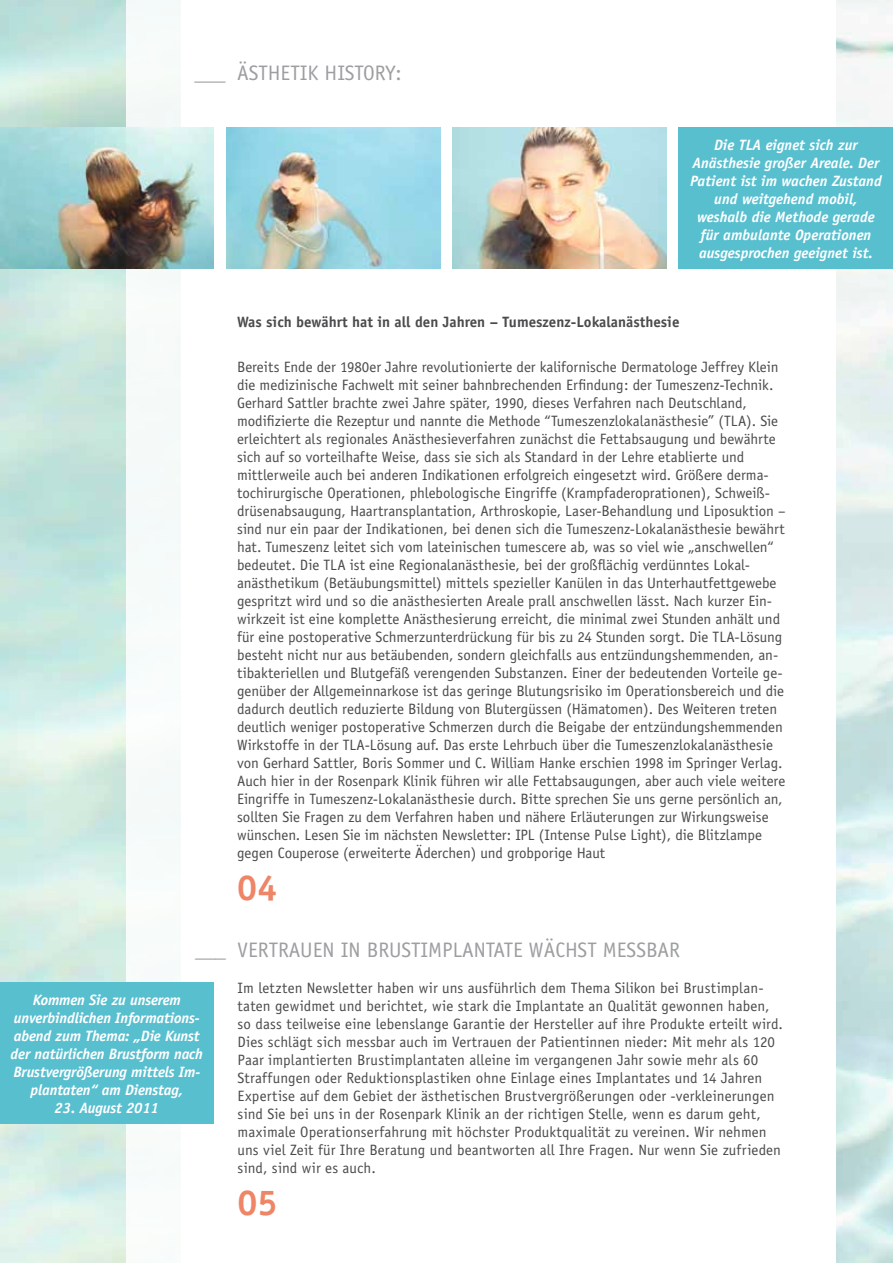
<style>
.page{position:relative;width:893px;height:1263px;background:#fff}
.page>*{position:absolute;margin:0;border:0;box-sizing:border-box;transform-origin:0 0}
.t1{font:700 36px "Officina Sans";color:#ef8567}
.t2{font:21px "Officina Sans";color:#9c9e9f}
.t3{font:15px/18px "Officina Sans";letter-spacing:.005em;color:#4b4b4d}
.t4{font:italic 700 15px/18px "Officina Sans";letter-spacing:-.01em;color:#fff;text-align:center}
.t5{font:700 15px "Officina Sans";color:#4b4b4d}
</style>
<div class="page">
<img style="left:0;top:0;width:126px;height:1263px">
<img style="left:836px;top:0;width:57px;height:1263px">
<div style="left:679px;top:128px;width:214px;height:141px;background:#58bfcf"></div>
<div style="left:0;top:983px;width:214px;height:141px;background:#58bfcf"></div>
<img style="left:453px;top:128px;width:213px;height:141px">
<img style="left:0;top:128px;width:214px;height:140px">
<img style="left:226px;top:128px;width:214px;height:141px">
<h2 class="t2" style="left:195px;top:60px;width:209px">___ Ästhetik H istory:</h2>
<p class="t4" style="left:690px;top:136px;width:193px">Die TLA eignet sich zur<br>Anästhesie großer Areale. Der<br>Patient ist im wachen Zustand und weitgehend mobil, weshalb die Methode gerade für ambulante Operationen ausgesprochen geeignet ist.</p>
<p class="t5" style="left:237px;top:313px;width:444px">Was sich bewährt hat in all den Jahren – Tumeszenz-Lokalanästhesie</p>
<p class="t3" style="left:237px;top:358px;width:550px">Bereits Ende der 1980er Jahre revolutionierte der kalifornische Dermatologe Jeffrey Klein die medizinische Fachwelt mit seiner bahnbrechenden Erfindung: der Tumeszenz-Technik.<br>Gerhard Sattler brachte zwei Jahre später, 1990, dieses Verfahren nach Deutschland, modifizierte die Rezeptur und nannte die Methode “Tumeszenzlokalanästhesie” (TLA). Sie erleichtert als regionales Anästhesieverfahren zunächst die Fettabsaugung und bewährte sich auf so vorteilhafte Weise, dass sie sich als Standard in der Lehre etablierte und mittlerweile auch bei anderen Indikationen erfolgreich eingesetzt wird. Größere derma&shy;tochirurgische Operationen, phlebologische Eingriffe (Krampfaderoprationen), Schweiß&shy;drüsenabsaugung, Haartransplantation, Arthroskopie, Laser-Behandlung und Liposuktion – sind nur ein paar der Indikationen, bei denen sich die Tumeszenz-Lokalanästhesie bewährt hat. Tumeszenz leitet sich vom lateinischen tumescere ab, was so viel wie „anschwellen“ bedeutet. Die TLA ist eine Regionalanästhesie, bei der großflächig verdünntes Lokal&shy;anästhetikum (Betäubungsmittel) mittels spezieller Kanülen in das U nterhautfettgewebe gespritzt wird und so die anästhesierten Areale prall anschwellen lässt. Nach kurzer Ein&shy;wirkzeit ist eine komplette Anästhesierung erreicht, die minimal zwei Stunden anhält und für eine postoperative Schmerzunterdrückung für bis zu 24 Stunden sorgt. Die TLA-Lösung besteht nicht nur aus betäubenden, sondern gleichfalls aus entzündungshemmenden, an&shy;tibakteriellen und B lutgefäß verengenden Substanzen. Einer der bedeutenden Vorteile ge&shy;genüber der Allgemeinnarkose ist das geringe B lutungsrisiko im Operationsbereich und die dadurch deutlich reduzierte Bildung von B lutergüssen (H ämatomen). Des Weiteren treten deutlich weniger postoperative Schmerzen durch die Beigabe der entzündungshemmenden Wirkstoffe in der TLA-Lösung auf. Das erste Lehrbuch über die Tumeszenzlokalanästhesie von Gerhard Sattler, Boris Sommer und C. William Hanke erschien 1998 im Springer Verlag.<br>Auch hier in der Rosenpark Klinik führen wir alle Fettabsaugungen, aber auch viele weitere Eingriffe in Tumeszenz-Lokalanästhesie durch. Bitte sprechen Sie uns gerne persönlich an, sollten Sie Fragen zu dem Verfahren haben und nähere Erläuterungen zur Wirkungsweise wünschen. Lesen Sie im nächsten Newsletter: IPL (Intense Pulse Light), die Blitzlampe gegen Couperose (erweiterte Äderchen) und grobporige H aut</p>
<h1 class="t1" style="left:237px;top:865px;width:42px">04</h1>
<h2 class="t2" style="left:195px;top:937px;width:486px">___ Vertrauen in B rustimplantate wächst messbar</h2>
<p class="t3" style="left:238px;top:979px;width:547px">Im letzten Newsletter haben wir uns ausführlich dem Thema Silikon bei Brustimplan&shy;taten gewidmet und berichtet, wie stark die Implantate an Qualität gewonnen haben, so dass teilweise eine lebenslange Garantie der H ersteller auf ihre Produkte erteilt wird.<br>Dies schlägt sich messbar auch im Vertrauen der Patientinnen nieder: Mit mehr als 120<br>Paar implantierten Brustimplantaten alleine im vergangenen Jahr sowie mehr als 60<br>Straffungen oder Reduktionsplastiken ohne Einlage eines Implantates und 14 Jahren Expertise auf dem Gebiet der ästhetischen Brustvergrößerungen oder -verkleinerungen sind Sie bei uns in der Rosenpark Klinik an der richtigen Stelle, wenn es darum geht, maximale Operationserfahrung mit höchster Produktqualität zu vereinen. Wir nehmen uns viel Zeit für Ihre Beratung und beantworten all Ihre Fragen. N ur wenn Sie zufrieden sind, sind wir es auch.</p>
<h1 class="t1" style="left:238px;top:1180px;width:42px">05</h1>
<p class="t4" style="left:11px;top:991px;width:194px">Kommen Sie zu unserem unverbindlichen Informations&shy;abend zum Thema: „Die Kunst der natürlichen Brustform nach<br>Brustvergrößerung mittels Im&shy;plantaten“ am Dienstag,</p>
<p class="t4" style="left:55px;top:1099px;width:106px">23. August 2011</p>
</div>
